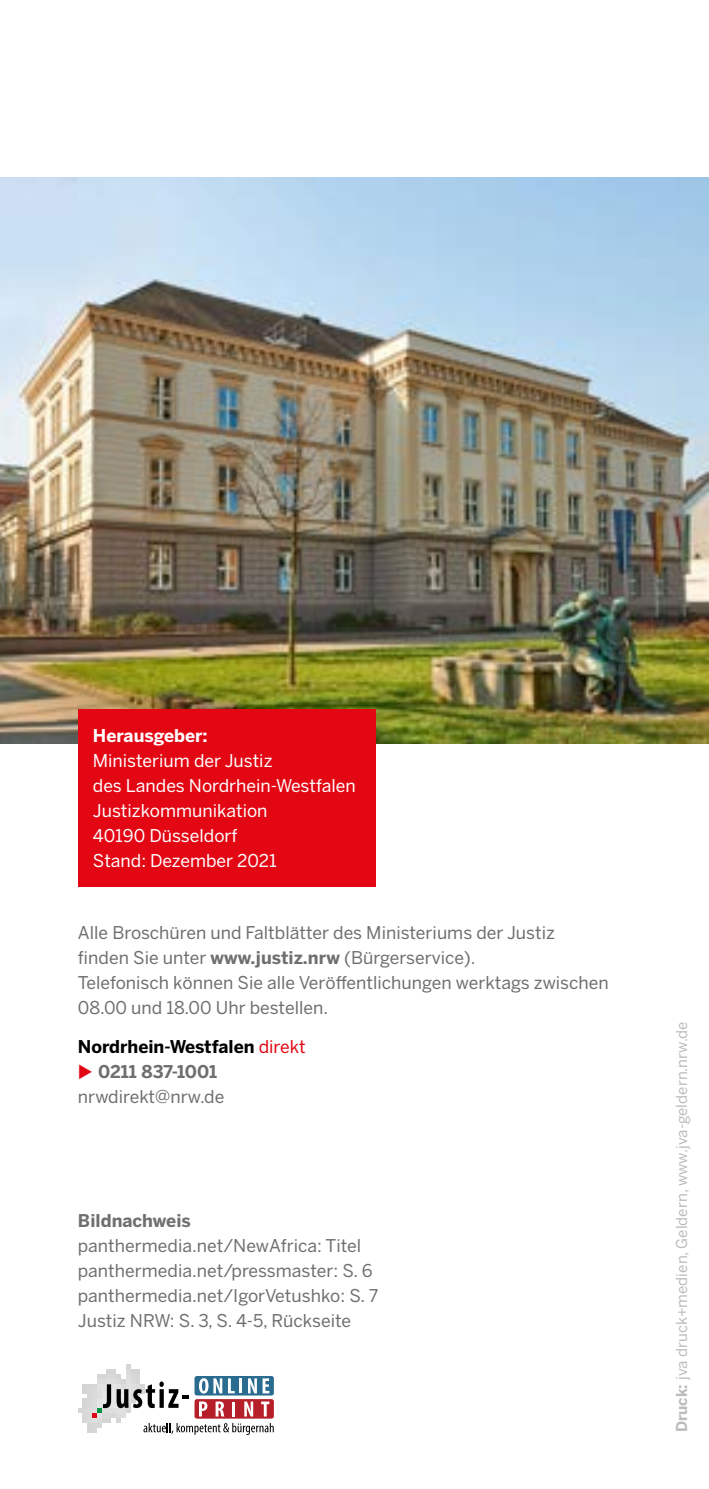
<style>
.page{position:relative;width:709px;height:1489px;background:#fff}
.page>*{position:absolute;margin:0;border:0;box-sizing:border-box;transform-origin:0 0}
.t1{font:17.5px/25px "Benton Sans";color:#706f6f}
.t2{font:17.5px/25px "Benton Sans";color:#fff}
.t3{font:700 17.5px "Benton Sans";color:#000}
.t4{font:700 17.5px "Benton Sans";color:#fff}
.t5{font:700 17.5px "Benton Sans";color:#706f6f}
.t6{font:15px "Benton Sans";color:#bcbcbc}
.s1{font-weight:700}
.s2{font-weight:400;color:#e30613}
.s3{color:#e30613}
</style>
<div class="page">
<svg style="left:78px;top:1364px;width:196px;height:70px"></svg>
<img style="left:0;top:177px;width:708px;height:567px">
<div style="left:78px;top:709px;width:298px;height:177px;background:#e30613"></div>
<p class="t4" style="left:93px;top:725px;width:116px">Herausgeber:</p>
<p class="t2" style="left:93px;top:748px;width:264px">Ministerium der Justiz<br>des Landes Nordrhein-Westfalen<br>Justizkommunikation<br>40190 Düsseldorf<br>Stand: Dezember 2021</p>
<p class="t1" style="left:78px;top:919px;width:532px">Alle Broschüren und Faltblätter des Ministeriums der Justiz finden Sie unter <span class="s1">www.justiz.nrw</span> (Bürgerservice).<br>Telefonisch können Sie alle Veröffentlichungen werktags zwischen 08.00 und 18.00 Uhr bestellen.</p>
<p class="t3" style="left:78px;top:1036px;width:229px">Nordrhein-Westfalen <span class="s2">direkt</span></p>
<p class="t1" style="left:78px;top:1059px;width:148px"><span class="s3">◆</span> <span class="s1">0211 837-1001 </span>nrwdirekt@nrw.de</p>
<p class="t5" style="left:78px;top:1210px;width:114px">Bildnachweis</p>
<p class="t1" style="left:78px;top:1233px;width:302px">panthermedia.net/NewAfrica: Titel panthermedia.net/pressmaster: S. 6 panthermedia.net/IgorVetushko: S. 7<br>Justiz NRW: S. 3, S. 4-5, Rückseite</p>
<p class="t6" style="left:673px;top:1431px;width:412px;rotate:-90deg"><span class="s1">Druck:</span> jva druck+medien, Geldern, www.jva-geldern.nrw.de</p>
</div>
